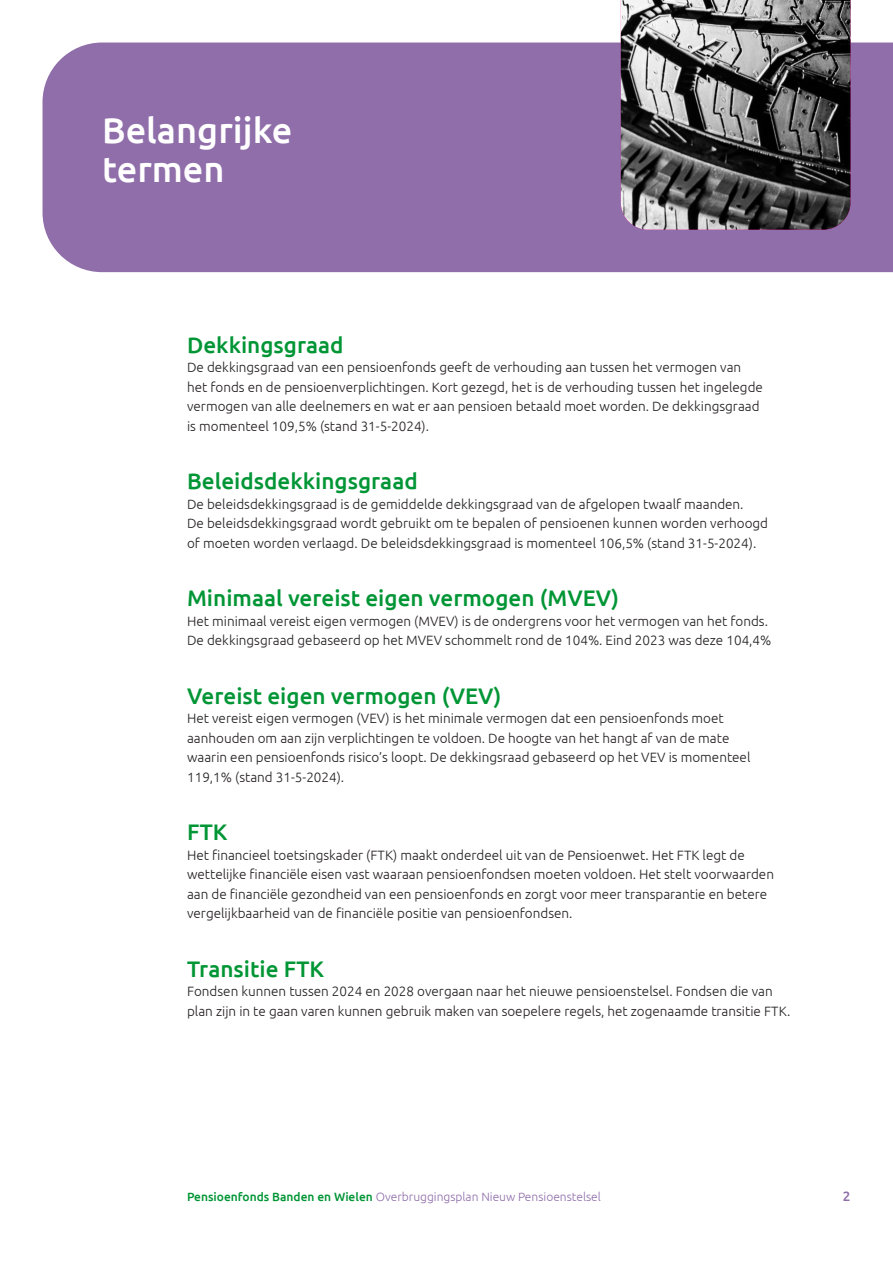
<style>
.page{position:relative;width:893px;height:1263px;background:#fff}
.page>*{position:absolute;margin:0;border:0;box-sizing:border-box;transform-origin:0 0}
.Kop{font:500 36px "Ubuntu";color:#fff}
.Kop-2{font:500 22.5px "Ubuntu";color:#009535}
.Platte{font:300 13.5px/19.5px "Ubuntu";color:#231f20}
.t1{font:500 13.5px "Ubuntu";color:#8f6eaa}
.t2{font:300 12px "Ubuntu";color:#8f6eaa}
.s1{font-weight:500;color:#009535}
</style>
<div class="page">
<div style="left:43px;top:43px;width:850px;height:229px;background:#8f6eaa"></div>
<img style="left:621px;top:0;width:229px;height:230px">
<p class="Kop" style="left:102px;top:107px;width:192px">Belangrijke</p>
<p class="Kop" style="left:102px;top:146px;width:124px">termen</p>
<p class="Kop-2" style="left:187px;top:330px;width:158px">Dekkingsgraad</p>
<p class="Platte" style="left:187px;top:357px;width:577px">De dekkingsgraad van een pensioenfonds geeft de verhouding aan tussen het vermogen van het fonds en de pensioenverplichtingen. Kort gezegd, het is de verhouding tussen het ingelegde vermogen van alle deelnemers en wat er aan pensioen betaald moet worden. De dekkingsgraad is momenteel 109,5% (stand 31-5-2024).</p>
<p class="Kop-2" style="left:187px;top:467px;width:232px">Beleidsdekkingsgraad</p>
<p class="Platte" style="left:187px;top:494px;width:583px">De beleidsdekkingsgraad is de gemiddelde dekkingsgraad van de afgelopen twaalf maanden.<br>De beleidsdekkingsgraad wordt gebruikt om te bepalen of pensioenen kunnen worden verhoogd of moeten worden verlaagd. De beleidsdekkingsgraad is momenteel 106,5% (stand 31-5-2024).</p>
<p class="Kop-2" style="left:187px;top:584px;width:434px">Minimaal vereist eigen vermogen (MVEV)</p>
<p class="Platte" style="left:187px;top:611px;width:586px">Het minimaal vereist eigen vermogen (MVEV) is de ondergrens voor het vermogen van het fonds.<br>De dekkingsgraad gebaseerd op het MVEV schommelt rond de 104%. Eind 2023 was deze 104,4%</p>
<p class="Kop-2" style="left:187px;top:681px;width:316px">Vereist eigen vermogen (VEV)</p>
<p class="Platte" style="left:187px;top:708px;width:565px">Het vereist eigen vermogen (VEV) is het minimale vermogen dat een pensioenfonds moet aanhouden om aan zijn verplichtingen te voldoen. De hoogte van het hangt af van de mate waarin een pensioenfonds risico’s loopt. De dekkingsraad gebaseerd op het VEV is momenteel 119,1% (stand 31-5-2024).</p>
<p class="Kop-2" style="left:187px;top:818px;width:42px">FTK</p>
<p class="Platte" style="left:187px;top:845px;width:588px">Het financieel toetsingskader (FTK) maakt onderdeel uit van de Pensioenwet. Het FTK legt de wettelijke financiële eisen vast waaraan pensioenfondsen moeten voldoen. Het stelt voorwaarden aan de financiële gezondheid van een pensioenfonds en zorgt voor meer transparantie en betere vergelijkbaarheid van de financiële positie van pensioenfondsen.</p>
<p class="Kop-2" style="left:187px;top:954px;width:139px">Transitie FTK</p>
<p class="Platte" style="left:187px;top:981px;width:605px">Fondsen kunnen tussen 2024 en 2028 overgaan naar het nieuwe pensioenstelsel. Fondsen die van plan zijn in te gaan varen kunnen gebruik maken van soepelere regels, het zogenaamde transitie FTK.</p>
<p class="t2" style="left:187px;top:1189px;width:415px"><span class="s1">Pensioenfonds Banden en Wielen</span> Overbruggingsplan Nieuw Pensioenstelsel</p>
<p class="t1" style="left:843px;top:1188px;width:9px">2</p>
</div>
